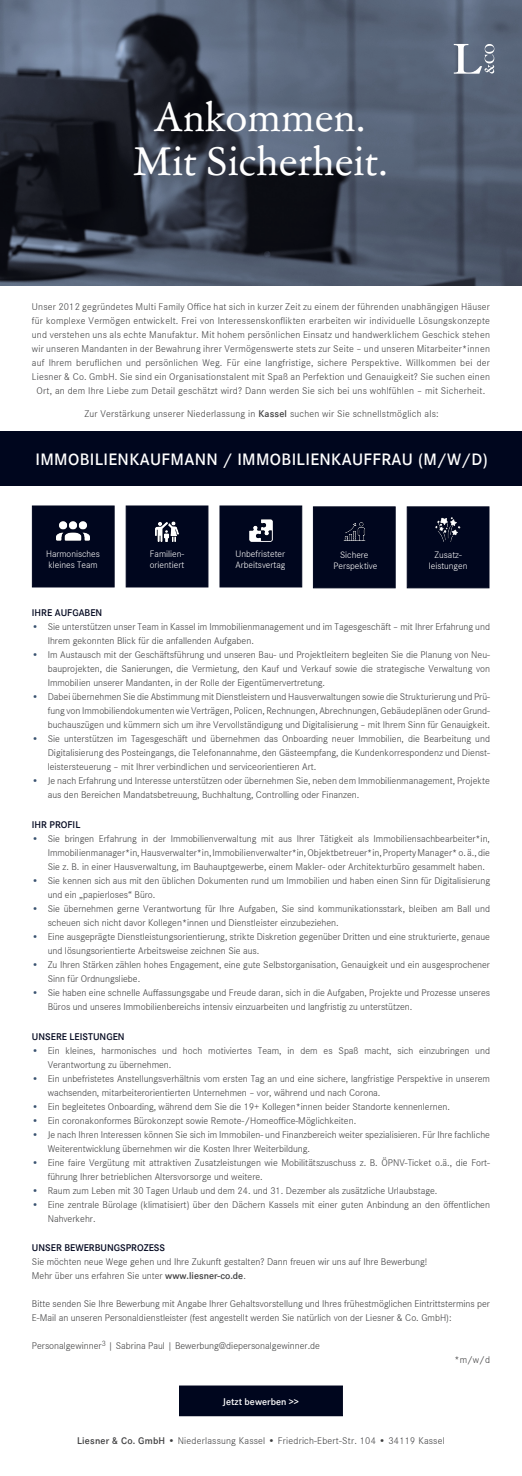
<style>
.page{position:relative;width:522px;height:1476px;background:#fff}
.page>*{position:absolute;margin:0;border:0;box-sizing:border-box;transform-origin:0 0}
.t1{font:41.04px "Garamond ATF Subhead";color:#fff}
.t2{font:600 17.06px "Corporate S";letter-spacing:.02em;color:#fff}
.t3{font:300 10.06px/14px "Corporate S";color:#3e3e3f}
.t4{font:300 10.06px/14px "Corporate S";letter-spacing:.02em;color:#3e3e3f;text-align:center}
.t5{font:600 10.06px "Corporate S";color:#00061e}
.t6{font:600 10.06px "Corporate S";color:#fff}
.t7{font:300 9.62px/10.5px "Corporate S";color:#fff}
.s1{font-weight:600}
.s2{color:#3a5371}
</style>
<div class="page">
<div style="left:0;top:431px;width:522px;height:55px;background:#00061e"></div>
<div style="left:126px;top:505px;width:82px;height:82px;background:#00061e;border:1px solid #00061e"></div>
<img style="left:156px;top:521px;width:22px;height:21px">
<div style="left:32px;top:505px;width:83px;height:82px;background:#00061e;border:1px solid #00061e"></div>
<img style="left:56px;top:521px;width:34px;height:20px">
<div style="left:219px;top:505px;width:83px;height:82px;background:#00061e;border:1px solid #00061e"></div>
<img style="left:249px;top:519px;width:23px;height:23px">
<div style="left:407px;top:506px;width:82px;height:82px;background:#00061e;border:1px solid #00061e"></div>
<img style="left:435px;top:517px;width:26px;height:25px">
<div style="left:313px;top:506px;width:82px;height:82px;background:#00061e;border:1px solid #00061e"></div>
<img style="left:343px;top:522px;width:23px;height:19px">
<div style="left:179px;top:1386px;width:163px;height:30px;background:#00061e"></div>
<div style="left:179px;top:1385px;width:164px;height:31px;border:1px solid #00061e"></div>
<img style="left:0;top:0;width:522px;height:285px">
<svg style="left:454px;top:44px;width:40px;height:30px"></svg>
<p class="t1" style="left:155px;top:89px;width:212px">Ankommen.</p>
<p class="t1" style="left:133px;top:134px;width:256px">Mit Sicherheit.</p>
<p class="t4" style="left:32px;top:299px;width:459px">Unser 2012 gegründetes Multi Family Office hat sich in kurzer Zeit zu einem der führenden unabhängigen Häuser für komplexe Vermögen entwickelt. Frei von Interessenskonflikten erarbeiten wir individuelle Lösungskonzepte und verstehen uns als echte Manufaktur. Mit hohem persönlichen Einsatz und handwerklichem Geschick stehen wir unseren Mandanten in der Bewahrung ihrer Vermögenswerte stets zur Seite – und unseren Mitarbeiter*innen auf Ihrem beruflichen und persönlichen Weg. Für eine langfristige, sichere Perspektive. Willkommen bei der Liesner &amp; Co. GmbH. Sie sind ein Organisationstalent mit Spaß an Perfektion und Genauigkeit? Sie suchen einen Ort, an dem Ihre Liebe zum Detail geschätzt wird? Dann werden Sie sich bei uns wohlfühlen – mit Sicherheit.</p>
<p class="t4" style="left:84px;top:406px;width:356px">Zur Verstärkung unserer Niederlassung in <span class="s1">Kassel</span> suchen wir Sie schnellstmöglich als:</p>
<p class="t2" style="left:35px;top:448px;width:454px">IMMOBILIENKAUFMANN / IMMOBILIENKAUFFRAU (M/W/D)</p>
<p class="t7" style="left:46px;top:548px;width:55px">Harmonisches kleines Team</p>
<p class="t7" style="left:235px;top:548px;width:51px">Unbefristeter<br>Arbeitsvertag</p>
<p class="t7" style="left:429px;top:549px;width:40px;text-align:center">Zusatz&shy;leistungen</p>
<p class="t7" style="left:150px;top:548px;width:36px">Familien&shy;orientiert</p>
<p class="t7" style="left:340px;top:549px;width:30px">Sichere</p>
<p class="t7" style="left:333px;top:560px;width:45px">Perspektive</p>
<p class="t5" style="left:32px;top:606px;width:72px">IHRE AUFGABEN</p>
<p class="t3" style="left:48px;top:619px;width:444px;text-indent:-16px"><span class="s2">•</span> Sie unterstützen unser Team in Kassel im Immobilienmanagement und im Tagesgeschäft – mit Ihrer Erfahrung und<br>Ihrem gekonnten Blick für die anfallenden Aufgaben.</p>
<p class="t3" style="left:48px;top:647px;width:444px;text-align:justify;text-indent:-16px"><span class="s2">•</span> Im Austausch mit der Geschäftsführung und unseren Bau- und Projektleitern begleiten Sie die Planung von Neu&shy;bauprojekten, die Sanierungen, die Vermietung, den Kauf und Verkauf sowie die strategische Verwaltung von Immobilien unserer Mandanten, in der Rolle der Eigentümervertretung.</p>
<p class="t3" style="left:48px;top:689px;width:444px;text-align:justify;text-indent:-16px"><span class="s2">•</span> Dabei übernehmen Sie die Abstimmung mit Dienstleistern und Hausverwaltungen sowie die Strukturierung und Prü&shy;fung von Immobiliendokumenten wie Verträgen, Policen, Rechnungen, Abrechnungen, Gebäudeplänen oder Grund&shy;buchauszügen und kümmern sich um ihre Vervollständigung und Digitalisierung – mit Ihrem Sinn für Genauigkeit.</p>
<p class="t3" style="left:48px;top:731px;width:444px;text-align:justify;text-indent:-16px"><span class="s2">•</span> Sie unterstützen im Tagesgeschäft und übernehmen das Onboarding neuer Immobilien, die Bearbeitung und Digitalisierung des Posteingangs, die Telefonannahme, den Gästeempfang, die Kundenkorrespondenz und Dienst&shy;leistersteuerung – mit Ihrer verbindlichen und serviceorientieren Art.</p>
<p class="t3" style="left:48px;top:773px;width:444px;text-indent:-16px"><span class="s2">•</span> Je nach Erfahrung und Interesse unterstützen oder übernehmen Sie, neben dem Immobilienmanagement, Projekte aus den Bereichen Mandatsbetreuung, Buchhaltung, Controlling oder Finanzen.</p>
<p class="t5" style="left:32px;top:817px;width:50px">IHR PROFIL</p>
<p class="t3" style="left:48px;top:831px;width:444px;text-align:justify;text-indent:-16px"><span class="s2">•</span> Sie bringen Erfahrung in der Immobilienverwaltung mit aus Ihrer Tätigkeit als Immobiliensachbearbeiter*in, Immobilienmanager*in, Hausverwalter*in, Immobilienverwalter*in, Objektbetreuer*in, Property Manager* o. ä., die Sie z. B. in einer Hausverwaltung, im Bauhauptgewerbe, einem Makler- oder Architekturbüro gesammelt haben.</p>
<p class="t3" style="left:48px;top:873px;width:444px;text-indent:-16px"><span class="s2">•</span> Sie kennen sich aus mit den üblichen Dokumenten rund um Immobilien und haben einen Sinn für Digitalisierung und ein „papierloses“ Büro.</p>
<p class="t3" style="left:48px;top:901px;width:444px;text-indent:-16px"><span class="s2">•</span> Sie übernehmen gerne Verantwortung für Ihre Aufgaben, Sie sind kommunikationsstark, bleiben am Ball und scheuen sich nicht davor Kollegen*innen und Dienstleister einzubeziehen.</p>
<p class="t3" style="left:48px;top:929px;width:444px;text-indent:-16px"><span class="s2">•</span> Eine ausgeprägte Dienstleistungsorientierung, strikte Diskretion gegenüber Dritten und eine strukturierte, genaue und lösungsorientierte Arbeitsweise zeichnen Sie aus.</p>
<p class="t3" style="left:48px;top:957px;width:444px;text-indent:-16px"><span class="s2">•</span> Zu Ihren Stärken zählen hohes Engagement, eine gute Selbstorganisation, Genauigkeit und ein ausgesprochener<br>Sinn für Ordnungsliebe.</p>
<p class="t3" style="left:48px;top:985px;width:444px;text-indent:-16px"><span class="s2">•</span> Sie haben eine schnelle Auffassungsgabe und Freude daran, sich in die Aufgaben, Projekte und Prozesse unseres<br>Büros und unseres Immobilienbereichs intensiv einzuarbeiten und langfristig zu unterstützen.</p>
<p class="t5" style="left:32px;top:1030px;width:94px">UNSERE LEISTUNGEN</p>
<p class="t3" style="left:48px;top:1043px;width:444px;text-indent:-16px"><span class="s2">•</span> Ein kleines, harmonisches und hoch motiviertes Team, in dem es Spaß macht, sich einzubringen und<br>Verantwortung zu übernehmen.</p>
<p class="t3" style="left:48px;top:1071px;width:444px;text-indent:-16px"><span class="s2">•</span> Ein unbefristetes Anstellungsverhältnis vom ersten Tag an und eine sichere, langfristige Perspektive in unserem wachsenden, mitarbeiterorientierten Unternehmen – vor, während und nach Corona.</p>
<p class="t3" style="left:32px;top:1099px;width:419px"><span class="s2">•</span> Ein begleitetes Onboarding, während dem Sie die 19+ Kollegen*innen beider Standorte kennenlernen.</p>
<p class="t3" style="left:32px;top:1113px;width:326px"><span class="s2">•</span> Ein coronakonformes Bürokonzept sowie Remote-/Homeoffice-Möglichkeiten.</p>
<p class="t3" style="left:48px;top:1127px;width:444px;text-indent:-16px"><span class="s2">•</span> Je nach Ihren Interessen können Sie sich im Immobilen- und Finanzbereich weiter spezialisieren. Für Ihre fachliche<br>Weiterentwicklung übernehmen wir die Kosten Ihrer Weiterbildung.</p>
<p class="t3" style="left:48px;top:1155px;width:444px;text-indent:-16px"><span class="s2">•</span> Eine faire Vergütung mit attraktiven Zusatzleistungen wie Mobilitätszuschuss z. B. ÖPNV-Ticket o.ä., die Fort&shy;führung Ihrer betrieblichen Altersvorsorge und weitere.</p>
<p class="t3" style="left:32px;top:1183px;width:407px"><span class="s2">•</span> Raum zum Leben mit 30 Tagen Urlaub und dem 24. und 31. Dezember als zusätzliche Urlaubstage.</p>
<p class="t3" style="left:48px;top:1197px;width:444px;text-indent:-16px"><span class="s2">•</span> Eine zentrale Bürolage (klimatisiert) über den Dächern Kassels mit einer guten Anbindung an den öffentlichen<br>Nahverkehr.</p>
<p class="t5" style="left:32px;top:1241px;width:135px">UNSER BEWERBUNGSPROZESS</p>
<p class="t3" style="left:32px;top:1254px;width:397px">Sie möchten neue Wege gehen und Ihre Zukunft gestalten? Dann freuen wir uns auf Ihre Bewerbung!</p>
<p class="t3" style="left:32px;top:1268px;width:215px">Mehr über uns erfahren Sie unter <span class="s1">www.liesner-co.de</span>.</p>
<p class="t3" style="left:32px;top:1296px;width:459px">Bitte senden Sie Ihre Bewerbung mit Angabe Ihrer Gehaltsvorstellung und Ihres frühestmöglichen Eintrittstermins per<br>E-Mail an unseren Personaldienstleister (fest angestellt werden Sie natürlich von der Liesner &amp; Co. GmbH):</p>
<p class="t3" style="left:32px;top:1338px;width:289px">Personalgewinner<sup>3</sup> | Sabrina Paul | Bewerbung@diepersonalgewinner.de</p>
<p class="t3" style="left:454px;top:1352px;width:37px">*m/w/d</p>
<p class="t6" style="left:223px;top:1394px;width:77px">Jetzt bewerben &gt;&gt;</p>
<p class="t4" style="left:77px;top:1433px;width:369px"><span class="s1">Liesner &amp; Co. GmbH</span> • Niederlassung Kassel • Friedrich-Ebert-Str. 104 • 34119 Kassel</p>
</div>
